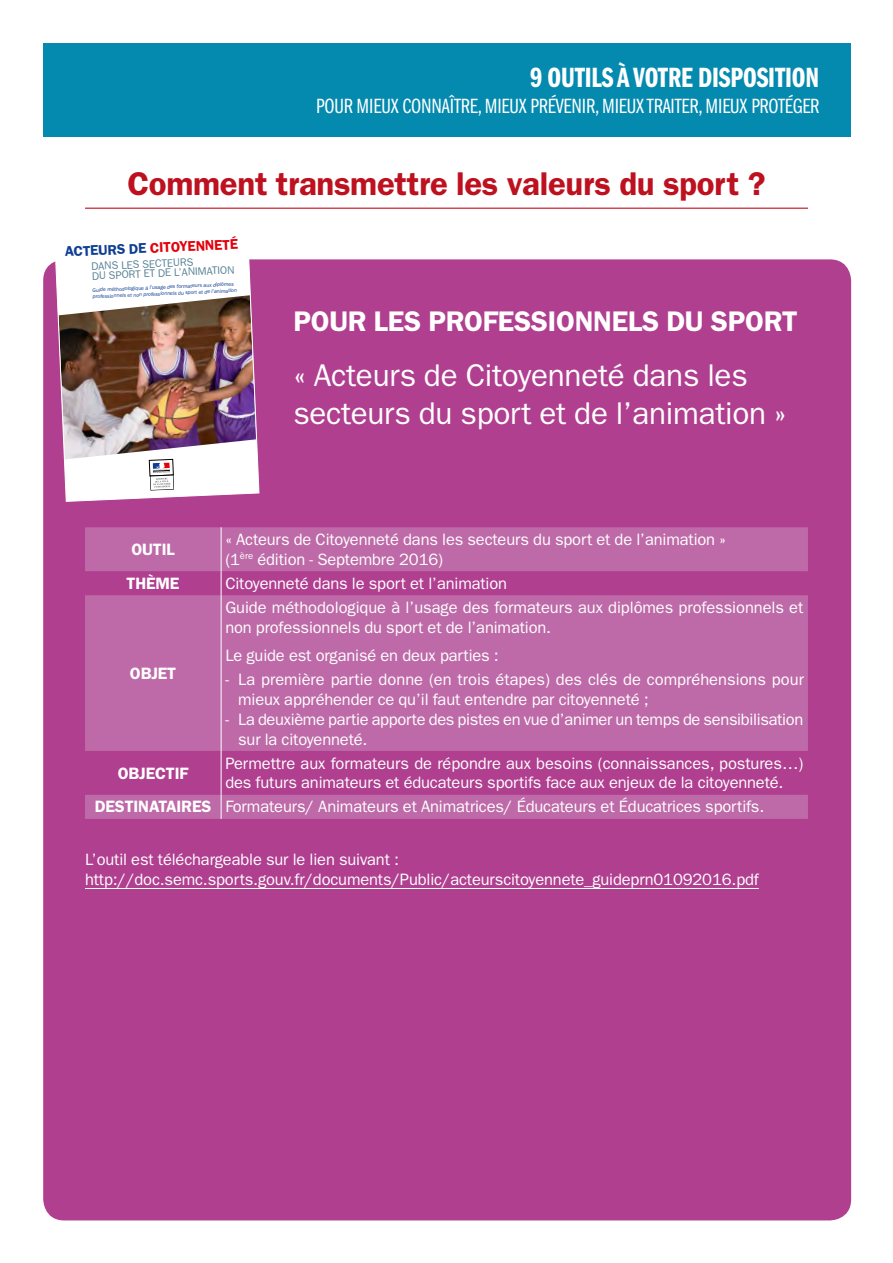
<style>
.page{position:relative;width:893px;height:1263px;background:#fff}
.page>*{position:absolute;margin:0;border:0;box-sizing:border-box;transform-origin:0 0}
.t1{font:600 33px "ITC Franklin Gothic Std";color:#be111f}
.t2{font:31.5px/37.8px "ITC Franklin Gothic Std";letter-spacing:-.01em;color:#fff}
.t3{font:28.8px "ITC Franklin Gothic Std Dm Cp";letter-spacing:-.005em;color:#fff}
.t4{font:600 28.5px "ITC Franklin Gothic Std";letter-spacing:-.01em;color:#fff}
.t5{font:21.3px "ITC Franklin Gothic Std Bk Cp";letter-spacing:-.005em;color:#fff}
.t6{font:16.5px/19.8px "ITC Franklin Gothic Std";letter-spacing:-.01em;color:#fff}
.t7{font:600 16.5px "ITC Franklin Gothic Std";letter-spacing:-.01em;color:#fff}
.t8{font:600 14.25px "ITC Franklin Gothic Std";color:#e3000b}
.t9{font:10.95px/9.3px "ITC Franklin Gothic Std";color:#598396}
.t10{font:italic 5.55px/6.6px "ITC Franklin Gothic Std";color:#0f3f93}
.s1{color:#0f3f93}
.s2{font-weight:600}
</style>
<div class="page">
<div style="left:43px;top:43px;width:808px;height:94px;background:#048aaf"></div>
<div style="left:43px;top:259px;width:808px;height:961px;background:#b03f90;border-radius:21px"></div>
<hr style="left:85px;top:208px;width:723px;height:1px;background:#be111f">
<hr style="left:85px;top:888px;width:674px;height:1px;background:#fff">
<svg style="left:85px;top:527px;width:723px;height:292px;fill:#be6aa8"></svg>
<hr style="left:221px;top:527px;width:1px;height:44px;background:#fff">
<svg style="left:221px;top:571px;width:1px;height:24px"></svg>
<hr style="left:221px;top:595px;width:1px;height:156px;background:#fff">
<hr style="left:221px;top:751px;width:1px;height:44px;background:#fff">
<svg style="left:221px;top:795px;width:1px;height:24px"></svg>
<img style="left:54px;top:259px;width:206px;height:280px">
<h3 class="t3" style="left:530px;top:62px;width:291px">9 OUTILS À VOTRE DISPOSITION</h3>
<p class="t5" style="left:316px;top:94px;width:505px">POUR MIEUX CONNAÎTRE, MIEUX PRÉVENIR, MIEUX TRAITER, MIEUX PROTÉGER</p>
<h1 class="t1" style="left:127px;top:164px;width:640px">COMMENT TRANSMETTRE LES VALEURS DU SPORT ?</h1>
<p class="t8" style="left:65px;top:242px;width:175px;rotate:-2deg"><span class="s1">ACTEURS DE</span> CITOYENNETÉ</p>
<p class="t9" style="left:91px;top:261px;width:144px;rotate:-2deg">Dans les secteurs<br>Du sport et De l’animation</p>
<p class="t10" style="left:92px;top:287px;width:146px;rotate:-3deg">Guide méthodologique à l’usage des formateurs aux diplômes professionnels et non professionnels du sport et de l’animation</p>
<h3 class="t4" style="left:293px;top:304px;width:506px">POUR LES PROFESSIONNELS DU SPORT</h3>
<h2 class="t2" style="left:293px;top:356px;width:495px">« Acteurs de Citoyenneté dans les secteurs du sport et de l’animation »</h2>
<p class="t7" style="left:131px;top:539px;width:45px">OUTIL</p>
<p class="t6" style="left:225px;top:530px;width:502px">« Acteurs de Citoyenneté dans les secteurs du sport et de l’animation » (1<sup>ère</sup> édition - Septembre 2016)</p>
<p class="t7" style="left:127px;top:573px;width:54px">THÈME</p>
<p class="t6" style="left:225px;top:573px;width:283px">Citoyenneté dans le sport et l’animation</p>
<p class="t7" style="left:130px;top:663px;width:48px">OBJET</p>
<p class="t6" style="left:225px;top:598px;width:579px">Guide méthodologique à l’usage des formateurs aux diplômes professionnels et non professionnels du sport et de l’animation.</p>
<p class="t6" style="left:225px;top:646px;width:275px">Le guide est organisé en deux parties :</p>
<p class="t6" style="left:238px;top:670px;width:567px;text-indent:-13px">- La première partie donne (en trois étapes) des clés de compréhensions pour mieux appréhender ce qu’il faut entendre par citoyenneté ;</p>
<p class="t6" style="left:238px;top:709px;width:567px;text-indent:-13px">- La deuxième partie apporte des pistes en vue d’animer un temps de sensibilisation sur la citoyenneté.</p>
<p class="t7" style="left:118px;top:763px;width:72px">OBJECTIF</p>
<p class="t6" style="left:225px;top:753px;width:579px">Permettre aux formateurs de répondre aux besoins (connaissances, postures…) des futurs animateurs et éducateurs sportifs face aux enjeux de la citoyenneté.</p>
<p class="t6" style="left:95px;top:797px;width:671px"><span class="s2">DESTINATAIRES</span> Formateurs/ Animateurs et Animatrices/ Éducateurs et Éducatrices sportifs.</p>
<p class="t6" style="left:85px;top:850px;width:675px">L’outil est téléchargeable sur le lien suivant : http://doc.semc.sports.gouv.fr/documents/Public/acteurscitoyennete_guideprn01092016.pdf</p>
</div>
